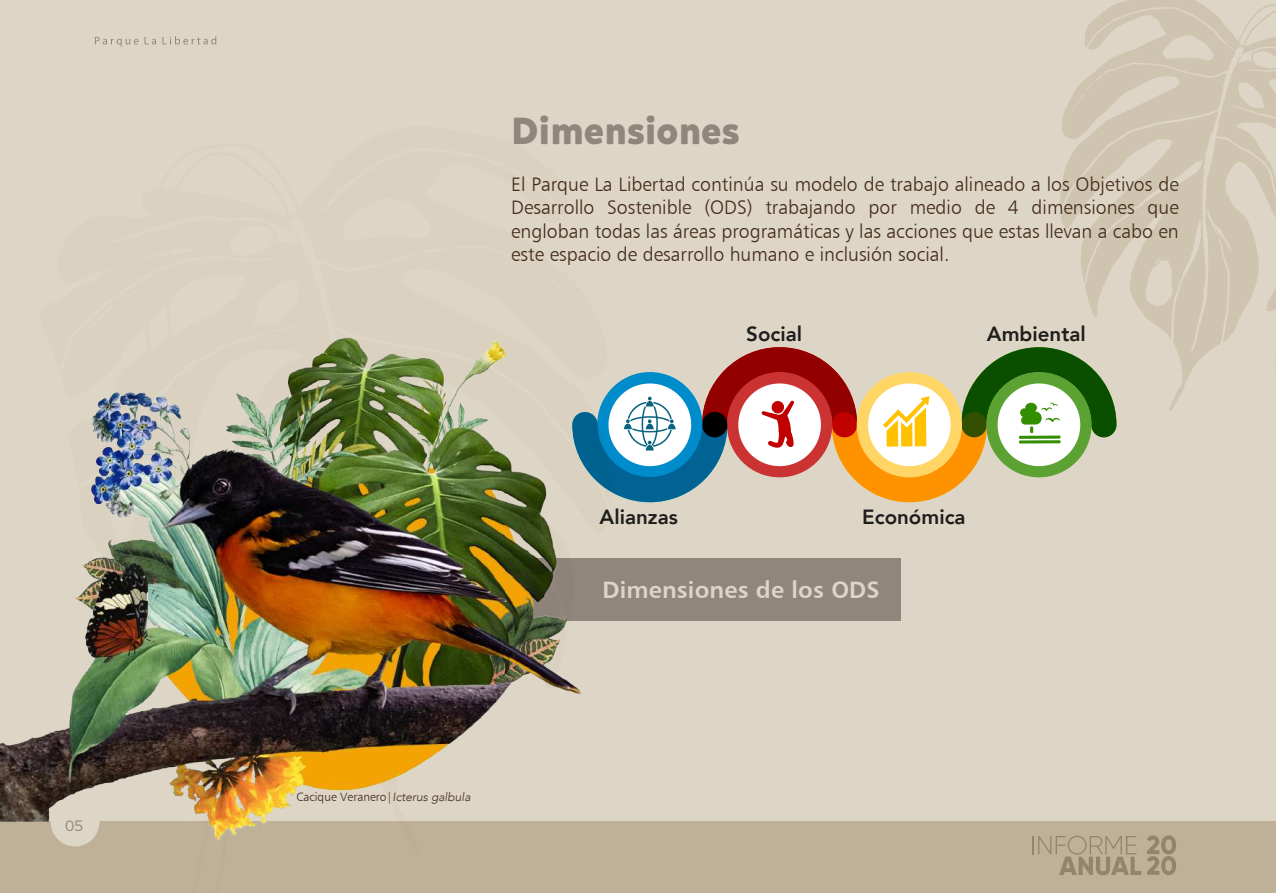
<style>
.page{position:relative;width:1276px;height:893px;background:#ddd5c5}
.page>*{position:absolute;margin:0;border:0;box-sizing:border-box;transform-origin:0 0}
.t1{font:800 39px "Neufreit";color:#90867c}
.t2{font:23.7px "Humanist 777 BT Bold B";letter-spacing:.005em;color:#ddd5c5}
.t3{font:800 20.55px "Avenir";color:#1d1d1b}
.t4{font:19.5px/23.4px "Humanist 777 BT Light B";color:#432b18;text-align:justify}
.t5{font:300 15px "Montserrat";color:#90867c}
.t6{font:12px "Humanist 777 BT Light B";color:#432b18}
.s1{font-family:"Avenir";font-weight:300;font-style:italic}
</style>
<div class="page">
<svg style="left:95px;top:37px;width:44px;height:10px"></svg>
<svg style="left:145px;top:37px;width:11px;height:7px"></svg>
<svg style="left:162px;top:36px;width:54px;height:8px"></svg>
<svg style="left:1060px;top:0;width:216px;height:428px"></svg>
<div style="left:0;top:821px;width:1276px;height:72px;background:#bfb198"></div>
<svg style="left:1032px;top:835px;width:144px;height:40px"></svg>
<svg style="left:611px;top:347px;width:505px;height:155px"></svg>
<div style="left:508px;top:558px;width:393px;height:63px;background:#90867c"></div>
<svg style="left:61px;top:389px;width:550px;height:458px"></svg>
<img style="left:0;top:337px;width:588px;height:505px">
<p class="t5" style="left:65px;top:814px;width:20px">05</p>
<h1 class="t1" style="left:511px;top:108px;width:230px">Dimensiones</h1>
<p class="t4" style="left:511px;top:172px;width:669px">El Parque La Libertad continúa su modelo de trabajo alineado a los Objetivos de Desarrollo Sostenible (ODS) trabajando por medio de 4 dimensiones que engloban todas las áreas programáticas y las acciones que estas llevan a cabo en este espacio de desarrollo humano e inclusión social.</p>
<p class="t3" style="left:599px;top:501px;width:80px">Alianzas</p>
<p class="t3" style="left:746px;top:318px;width:57px">Social</p>
<p class="t3" style="left:987px;top:318px;width:100px">Ambiental</p>
<p class="t3" style="left:862px;top:501px;width:105px">Económica</p>
<p class="t2" style="left:602px;top:574px;width:279px">Dimensiones de los ODS</p>
<p class="t6" style="left:297px;top:789px;width:175px">Cacique Veranero|<span class="s1">Icterus galbula</span></p>
</div>
